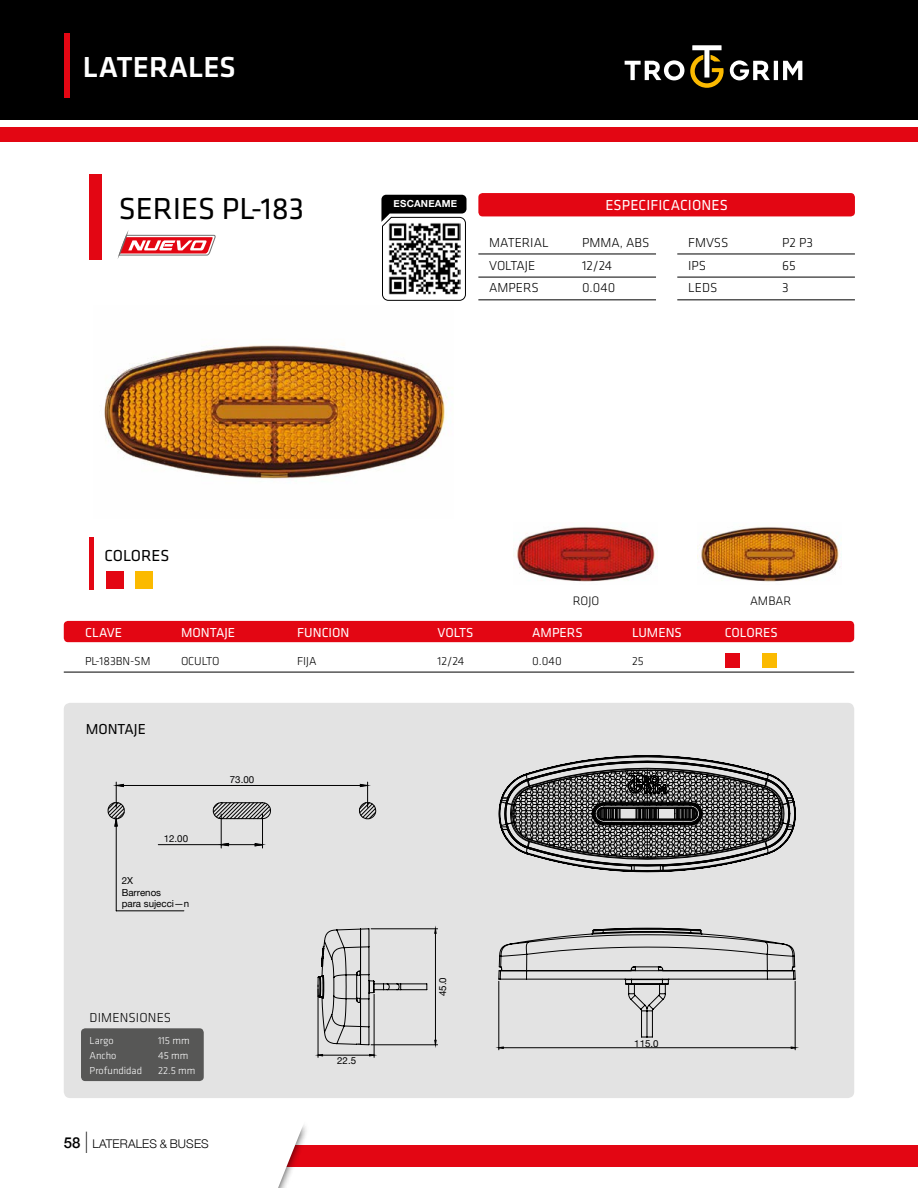
<style>
.page{position:relative;width:918px;height:1188px;background:#fff}
.page>*{position:absolute;margin:0;border:0;box-sizing:border-box;transform-origin:0 0}
.t1{font:31.5px "Klavika CH";color:#000}
.t2{font:500 30px "Klavika CH";color:#fff}
.t3{font:16.5px "Klavika CH";color:#000}
.t4{font:15px "Klavika CH";letter-spacing:.01em;color:#fff}
.t5{font:15px "Klavika CH";color:#000}
.t6{font:500 15px "Helvetica Neue";color:#000}
.t7{font:300 13.5px/22.5px "Klavika CH";color:#000}
.t8{font:13.5px "Klavika CH";color:#fff}
.t9{font:300 12.75px "Klavika CH";color:#000}
.t10{font:300 12px "Klavika CH";color:#000}
.t11{font:300 12px "Helvetica Neue";letter-spacing:.01em;color:#000}
.t12{font:300 10.5px/15px "Klavika CH";color:#fff}
.t13{font:9.75px/11.7px "Helvetica Neue";color:#000}
.t14{font:9.75px "Helvetica Neue";color:#020203}
.t15{font:700 9.75px "Helvetica Neue";letter-spacing:.02em;color:#fff}
.s1{font-weight:100;font-size:29.7px}
</style>
<div class="page">
<div style="left:191px;top:1146px;width:727px;height:21px;background:#e30613"></div>
<div style="left:0;top:0;width:918px;height:119px;background:#000"></div>
<svg style="left:625px;top:60px;width:59px;height:20px"></svg>
<svg style="left:730px;top:60px;width:72px;height:20px"></svg>
<svg style="left:690px;top:45px;width:34px;height:43px"></svg>
<svg style="left:191px;top:1125px;width:116px;height:63px"></svg>
<div style="left:0;top:127px;width:918px;height:15px;background:#e30613"></div>
<div style="left:64px;top:34px;width:5px;height:64px;background:#e30613"></div>
<div style="left:64px;top:621px;width:790px;height:21px;background:#e30613;border-radius:4px"></div>
<hr style="left:64px;top:672px;width:790px;height:1px;background:#000">
<div style="left:89px;top:174px;width:13px;height:85px;background:#e30613"></div>
<div style="left:107px;top:571px;width:17px;height:17px;background:#e30613"></div>
<div style="left:135px;top:571px;width:17px;height:17px;background:#fbba00"></div>
<div style="left:89px;top:538px;width:5px;height:52px;background:#e30613"></div>
<div style="left:725px;top:653px;width:15px;height:15px;background:#e30613"></div>
<div style="left:762px;top:653px;width:15px;height:15px;background:#fbba00"></div>
<div style="left:64px;top:703px;width:790px;height:395px;background:#e3e3e3;border-radius:6px"></div>
<img style="left:104px;top:345px;width:346px;height:134px">
<div style="left:478px;top:193px;width:377px;height:23px;background:#e30613;border-radius:4px"></div>
<hr style="left:478px;top:254px;width:178px;height:1px;background:#000">
<hr style="left:478px;top:277px;width:178px;height:1px;background:#000">
<hr style="left:677px;top:254px;width:178px;height:1px;background:#000">
<hr style="left:677px;top:277px;width:178px;height:1px;background:#000">
<hr style="left:478px;top:300px;width:178px;height:1px;background:#000">
<hr style="left:677px;top:300px;width:178px;height:1px;background:#000">
<img style="left:513px;top:527px;width:142px;height:55px">
<img style="left:699px;top:526px;width:143px;height:56px">
<svg style="left:118px;top:230px;width:98px;height:28px"></svg>
<div style="left:81px;top:1028px;width:123px;height:53px;background:#575756;border-radius:4px"></div>
<hr style="left:499px;top:1047px;width:296px;height:1px;background:#000">
<hr style="left:795px;top:981px;width:1px;height:69px;background:#000">
<hr style="left:499px;top:981px;width:1px;height:69px;background:#000">
<svg style="left:498px;top:927px;width:298px;height:111px"></svg>
<hr style="left:318px;top:989px;width:1px;height:68px;background:#000">
<hr style="left:374px;top:994px;width:1px;height:63px;background:#000">
<hr style="left:371px;top:1045px;width:67px;height:1px;background:#000">
<hr style="left:371px;top:929px;width:67px;height:1px;background:#000">
<svg style="left:319px;top:1054px;width:55px;height:2px"></svg>
<svg style="left:434px;top:928px;width:2px;height:117px"></svg>
<svg style="left:317px;top:928px;width:111px;height:118px"></svg>
<svg style="left:107px;top:782px;width:270px;height:129px"></svg>
<svg style="left:499px;top:755px;width:297px;height:117px"></svg>
<svg style="left:381px;top:195px;width:86px;height:106px"></svg>
<h2 class="t2" style="left:83px;top:51px;width:154px">LATERALES</h2>
<h1 class="t1" style="left:119px;top:192px;width:187px">SERIES PL-183</h1>
<p class="t15" style="left:394px;top:196px;width:65px">ESCANEAME</p>
<p class="t4" style="left:605px;top:197px;width:124px">ESPECIFICACIONES</p>
<p class="t7" style="left:489px;top:232px;width:61px">MATERIAL<br>VOLTAJE<br>AMPERS</p>
<p class="t7" style="left:688px;top:232px;width:42px">FMVSS<br>IPS<br>LEDS</p>
<p class="t7" style="left:582px;top:232px;width:69px">PMMA, ABS<br>12/24<br>0.040</p>
<p class="t7" style="left:782px;top:232px;width:32px">P2 P3<br>65<br>3</p>
<p class="t3" style="left:105px;top:547px;width:66px">COLORES</p>
<p class="t9" style="left:573px;top:594px;width:28px">ROJO</p>
<p class="t9" style="left:750px;top:594px;width:43px">AMBAR</p>
<p class="t8" style="left:85px;top:625px;width:38px">CLAVE</p>
<p class="t8" style="left:181px;top:625px;width:56px">MONTAJE</p>
<p class="t8" style="left:297px;top:625px;width:54px">FUNCION</p>
<p class="t8" style="left:438px;top:625px;width:37px">VOLTS</p>
<p class="t8" style="left:532px;top:625px;width:52px">AMPERS</p>
<p class="t8" style="left:632px;top:625px;width:51px">LUMENS</p>
<p class="t10" style="left:85px;top:654px;width:67px">PL-183BN-SM</p>
<p class="t10" style="left:181px;top:654px;width:40px">OCULTO</p>
<p class="t10" style="left:297px;top:654px;width:21px">FIJA</p>
<p class="t10" style="left:438px;top:654px;width:28px">12/24</p>
<p class="t10" style="left:532px;top:654px;width:31px">0.040</p>
<p class="t10" style="left:632px;top:654px;width:13px">25</p>
<p class="t5" style="left:86px;top:721px;width:62px">MONTAJE</p>
<p class="t14" style="left:164px;top:832px;width:26px">12.00</p>
<p class="t13" style="left:122px;top:875px;width:69px">2X<br>Barrenos<br>para sujecci—n</p>
<p class="t14" style="left:230px;top:773px;width:26px">73.00</p>
<p class="t13" style="left:437px;top:996px;width:20px;rotate:-90deg">45.0</p>
<p class="t7" style="left:90px;top:1006px;width:83px">DIMENSIONES</p>
<p class="t12" style="left:90px;top:1033px;width:54px">Largo<br>Ancho<br>Profundidad</p>
<p class="t12" style="left:158px;top:1033px;width:39px">115 mm<br>45 mm<br>22.5 mm</p>
<p class="t13" style="left:634px;top:1038px;width:26px">115.0</p>
<p class="t13" style="left:337px;top:1055px;width:20px">22.5</p>
<p class="t6" style="left:64px;top:1131px;width:26px">58 <span class="s1">I</span></p>
<p class="t11" style="left:92px;top:1134px;width:118px">LATERALES &amp; BUSES</p>
<p class="t8" style="left:725px;top:625px;width:55px">COLORES</p>
</div>
